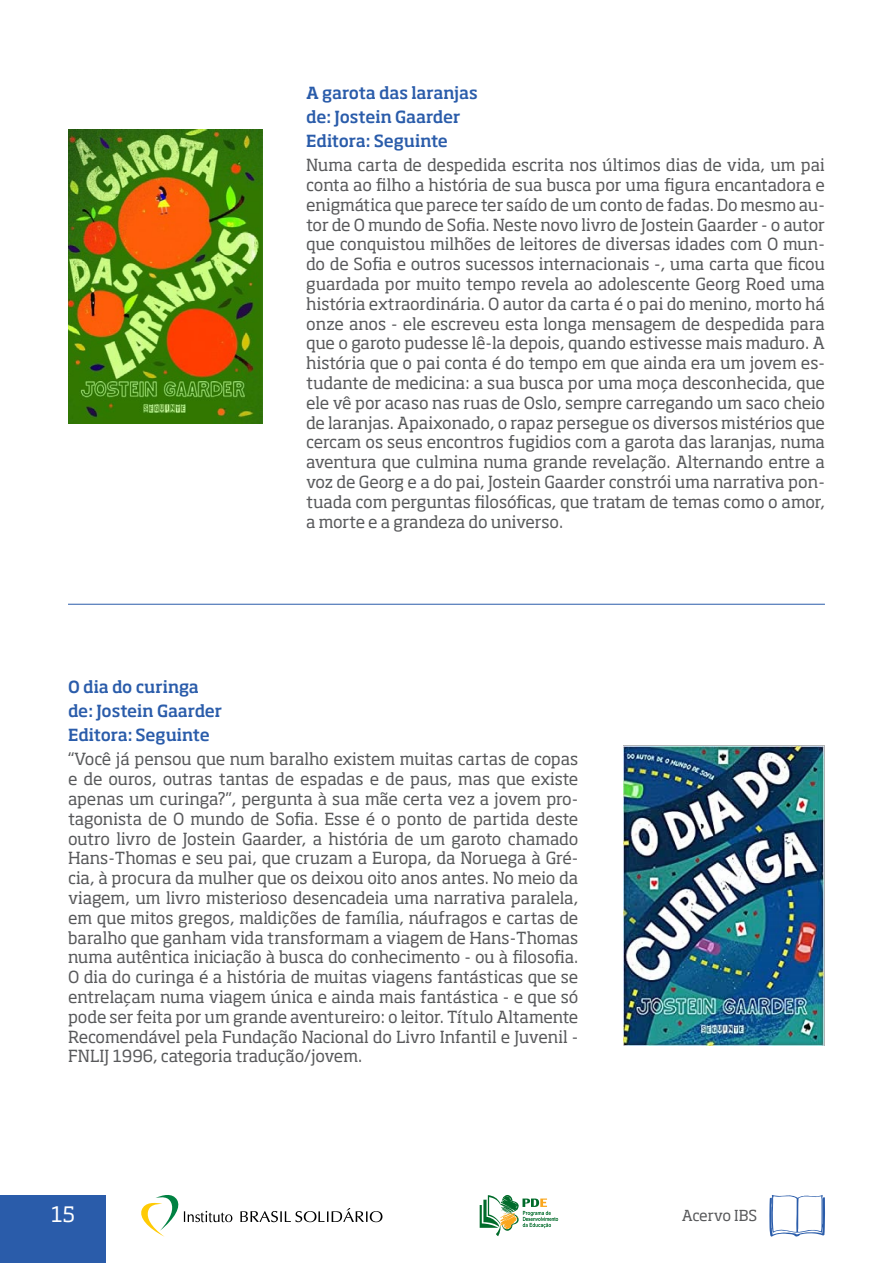
<style>
.page{position:relative;width:893px;height:1263px;background:#fff}
.page>*{position:absolute;margin:0;border:0;box-sizing:border-box;transform-origin:0 0}
.t1{font:21px "Soho Std";color:#fff}
.t2{font:16.5px/19.8px "Soho Std";letter-spacing:-.01em;color:#58595b;text-align:justify}
.t3{font:500 16.5px/24px "Soho Std";letter-spacing:-.01em;color:#2a5caa}
.t4{font:15px "Soho Std";color:#58595b}
</style>
<div class="page">
<div style="left:0;top:1195px;width:106px;height:68px;background:#2a5caa"></div>
<svg style="left:240px;top:1208px;width:142px;height:14px"></svg>
<svg style="left:141px;top:1195px;width:91px;height:42px"></svg>
<svg style="left:480px;top:1195px;width:78px;height:41px"></svg>
<svg style="left:769px;top:1195px;width:56px;height:42px"></svg>
<img style="left:68px;top:130px;width:194px;height:293px">
<hr style="left:68px;top:604px;width:757px;height:1px;background:#2a5caa">
<img style="left:623px;top:746px;width:201px;height:299px">
<p class="t3" style="left:306px;top:80px;width:173px">A garota das laranjas de: Jostein Gaarder<br>Editora: Seguinte</p>
<p class="t2" style="left:306px;top:155px;width:520px">Numa carta de despedida escrita nos últimos dias de vida, um pai conta ao filho a história de sua busca por uma figura encantadora e enigmática que parece ter saído de um conto de fadas. Do mesmo au&shy;tor de O mundo de Sofia. Neste novo livro de Jostein Gaarder - o autor que conquistou milhões de leitores de diversas idades com O mun&shy;do de Sofia e outros sucessos internacionais -, uma carta que ficou guardada por muito tempo revela ao adolescente Georg Roed uma história extraordinária. O autor da carta é o pai do menino, morto há onze anos - ele escreveu esta longa mensagem de despedida para que o garoto pudesse lê-la depois, quando estivesse mais maduro. A história que o pai conta é do tempo em que ainda era um jovem es&shy;tudante de medicina: a sua busca por uma moça desconhecida, que ele vê por acaso nas ruas de Oslo, sempre carregando um saco cheio de laranjas. Apaixonado, o rapaz persegue os diversos mistérios que cercam os seus encontros fugidios com a garota das laranjas, numa aventura que culmina numa grande revelação. Alternando entre a voz de Georg e a do pai, Jostein Gaarder constrói uma narrativa pon&shy;tuada com perguntas filosóficas, que tratam de temas como o amor, a morte e a grandeza do universo.</p>
<p class="t3" style="left:68px;top:675px;width:156px">O dia do curinga de: Jostein Gaarder<br>Editora: Seguinte</p>
<p class="t2" style="left:68px;top:749px;width:512px">“Você já pensou que num baralho existem muitas cartas de copas e de ouros, outras tantas de espadas e de paus, mas que existe apenas um curinga?”, pergunta à sua mãe certa vez a jovem pro&shy;tagonista de O mundo de Sofia. Esse é o ponto de partida deste outro livro de Jostein Gaarder, a história de um garoto chamado Hans-Thomas e seu pai, que cruzam a Europa, da Noruega à Gré&shy;cia, à procura da mulher que os deixou oito anos antes. No meio da viagem, um livro misterioso desencadeia uma narrativa paralela, em que mitos gregos, maldições de família, náufragos e cartas de baralho que ganham vida transformam a viagem de Hans-Thomas numa autêntica iniciação à busca do conhecimento - ou à filosofia.<br>O dia do curinga é a história de muitas viagens fantásticas que se entrelaçam numa viagem única e ainda mais fantástica - e que só pode ser feita por um grande aventureiro: o leitor. Título Altamente Recomendável pela Fundação Nacional do Livro Infantil e Juvenil - FNLIJ 1996, categoria tradução/jovem.</p>
<p class="t1" style="left:51px;top:1201px;width:26px">15</p>
<p class="t4" style="left:682px;top:1206px;width:77px">Acervo IBS</p>
</div>
